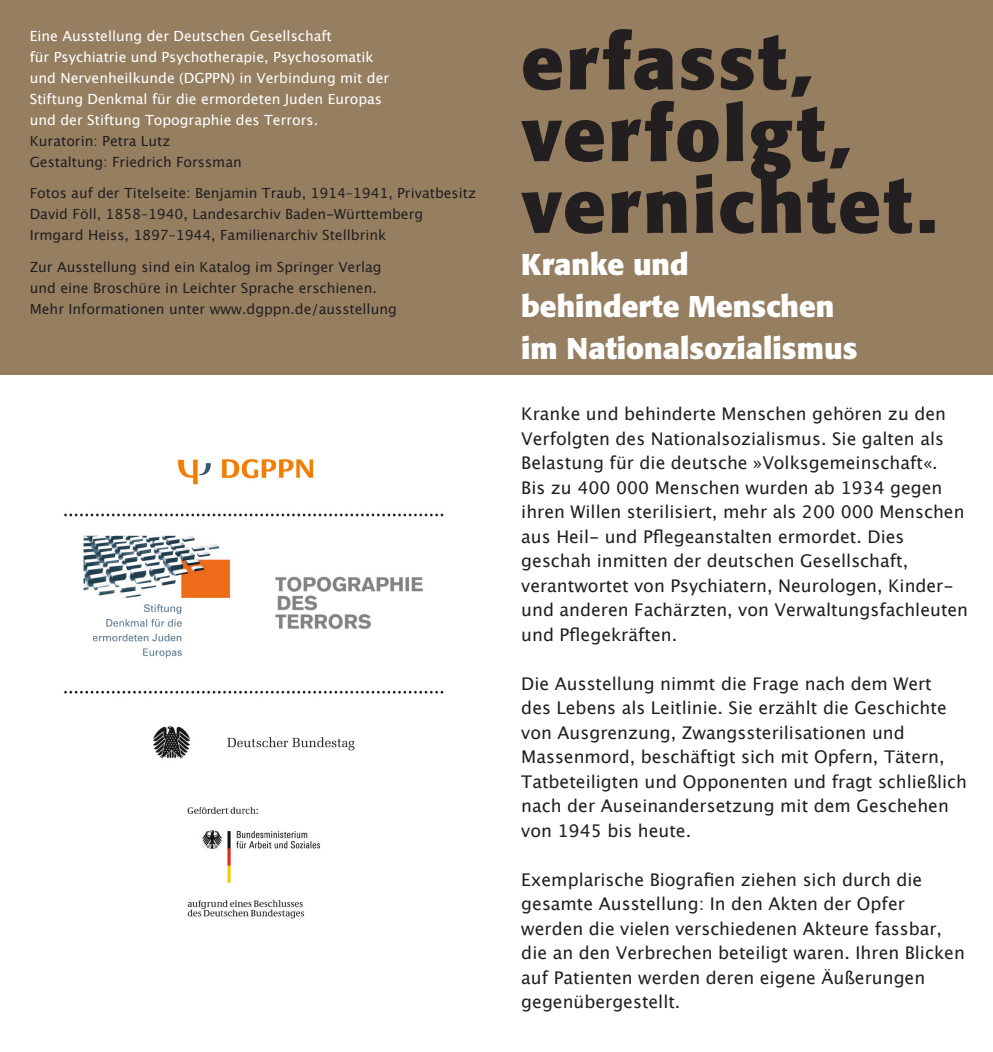
<style>
.page{position:relative;width:993px;height:1052px;background:#fff}
.page>*{position:absolute;margin:0;border:0;box-sizing:border-box;transform-origin:0 0}
.t1{font:700 75.25px/71.8px "Formata";letter-spacing:.03em;color:#231f20}
.t2{font:700 29.75px/42px "Formata";color:#fff}
.t3{font:17.5px/24.5px "Lucida Grande";color:#231f20}
.t4{font:14px/21px "Lucida Grande";color:#231f20}
.t5{font:14px/21px "Lucida Grande";color:#fff}
</style>
<div class="page">
<div style="left:0;top:0;width:992px;height:375px;background:#967f61"></div>
<img style="left:64px;top:459px;width:380px;height:460px">
<p class="t5" style="left:30px;top:25px;width:361px">Eine Ausstellung der Deutschen Gesellschaft<br>für Psychiatrie und Psychotherapie, Psychosomatik und Nervenheilkunde (DGPPN) in Verbindung mit der Stiftung Denkmal für die ermordeten Juden Europas und der Stiftung Topographie des Terrors.</p>
<p class="t4" style="left:30px;top:130px;width:213px">Kuratorin: Petra Lutz<br>Gestaltung: Friedrich Forssman</p>
<p class="t4" style="left:30px;top:183px;width:447px">Fotos auf der Titelseite: Benjamin Traub, 1914–1941, Privatbesitz<br>David Föll, 1858–1940, Landesarchiv Baden-Württemberg<br>Irmgard Heiss, 1897–1944, Familienarchiv Stellbrink</p>
<p class="t4" style="left:30px;top:256px;width:368px">Zur Ausstellung sind ein Katalog im Springer Verlag und eine Broschüre in Leichter Sprache erschienen.<br>Mehr Informationen unter www.dgppn.de/ausstellung</p>
<h1 class="t1" style="left:521px;top:26px;width:417px">erfasst, verfolgt, vernichtet.</h1>
<h2 class="t2" style="left:521px;top:243px;width:338px">Kranke und<br>behinderte Menschen im Nationalsozialismus</h2>
<p class="t3" style="left:521px;top:402px;width:448px">Kranke und behinderte Menschen gehören zu den Verfolgten des Nationalsozialismus. Sie galten als Belastung für die deutsche »Volksgemeinschaft«.<br>Bis zu 400 000 Menschen wurden ab 1934 gegen ihren Willen sterilisiert, mehr als 200 000 Menschen aus Heil- und Pflegeanstalten ermordet. Dies geschah inmitten der deutschen Gesellschaft, verantwortet von Psychiatern, Neurologen, Kinder&shy;und anderen Fachärzten, von Verwaltungsfachleuten und Pflegekräften.</p>
<p class="t3" style="left:521px;top:671px;width:447px">Die Ausstellung nimmt die Frage nach dem Wert<br>des Lebens als Leitlinie. Sie erzählt die Geschichte von Ausgrenzung, Zwangssterilisationen und Massenmord, beschäftigt sich mit Opfern, Tätern, Tatbeteiligten und Opponenten und fragt schließlich nach der Auseinandersetzung mit dem Geschehen von 1945 bis heute.</p>
<p class="t3" style="left:521px;top:867px;width:445px">Exemplarische Biografien ziehen sich durch die gesamte Ausstellung: In den Akten der Opfer werden die vielen verschiedenen Akteure fassbar, die an den Verbrechen beteiligt waren. Ihren Blicken auf Patienten werden deren eigene Äußerungen gegenübergestellt.</p>
</div>
